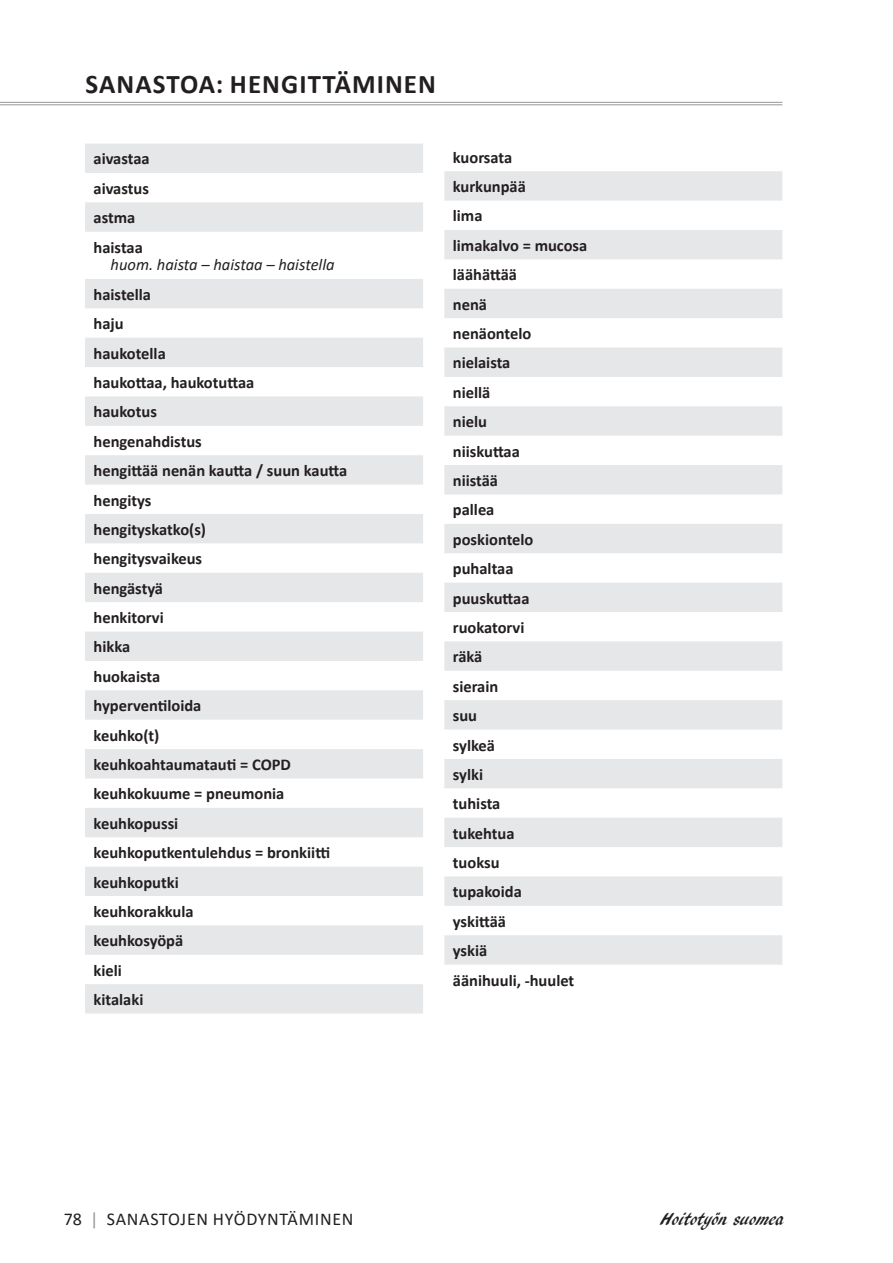
<style>
.page{position:relative;width:893px;height:1263px;background:#fff}
.page>*{position:absolute;margin:0;border:0;box-sizing:border-box;transform-origin:0 0}
.t1{font:700 27px "Calibri";letter-spacing:.04em;color:#231f20}
.t2{font:18px "Calibri";letter-spacing:.04em;color:#231f20}
.t3{font:18px "ARBLANCA";color:#231f20}
.t4{font:700 16.5px/29.4px "Calibri";color:#231f20}
.t5{font:italic 16.5px "Calibri";color:#231f20}
.s1{color:#939598}
</style>
<div class="page">
<svg style="left:85px;top:144px;width:338px;height:869px;fill:#edeeef"></svg>
<svg style="left:444px;top:171px;width:338px;height:794px;fill:#e7e8ea"></svg>
<hr style="left:0;top:102px;width:782px;height:1px;background:#939598">
<hr style="left:0;top:105px;width:782px;height:1px;background:#939598">
<h1 class="t1" style="left:86px;top:72px;width:352px">SANASTOA: HENGITTÄMINEN</h1>
<p class="t4" style="left:94px;top:146px;width:58px">aivastaa aivastus astma haistaa</p>
<p class="t5" style="left:111px;top:258px;width:226px">huom. haista – haistaa – haistella</p>
<p class="t4" style="left:94px;top:281px;width:255px">haistella<br>haju<br>haukotella<br>haukottaa, haukotuttaa<br>haukotus<br>hengenahdistus<br>hengittää nenän kautta / suun kautta hengitys<br>hengityskatko(s)<br>hengitysvaikeus<br>hengästyä<br>henkitorvi<br>hikka<br>huokaista<br>hyperventiloida<br>keuhko(t)<br>keuhkoahtaumatauti = COPD keuhkokuume = pneumonia keuhkopussi<br>keuhkoputkentulehdus = bronkiitti keuhkoputki<br>keuhkorakkula<br>keuhkosyöpä<br>kieli<br>kitalaki</p>
<p class="t4" style="left:453px;top:144px;width:136px">kuorsata kurkunpää<br>lima<br>limakalvo = mucosa läähättää<br>nenä<br>nenäontelo nielaista<br>niellä<br>nielu<br>niiskuttaa<br>niistää<br>pallea<br>poskiontelo puhaltaa puuskuttaa ruokatorvi<br>räkä<br>sierain<br>suu<br>sylkeä<br>sylki<br>tuhista<br>tukehtua<br>tuoksu<br>tupakoida<br>yskittää<br>yskiä<br>äänihuuli, -huulet</p>
<p class="t2" style="left:64px;top:1212px;width:291px">78 <span class="s1">|</span> SANASTOJEN HYÖDYNTÄMINEN</p>
<p class="t3" style="left:661px;top:1209px;width:124px">Hoitotyön suomea</p>
</div>
